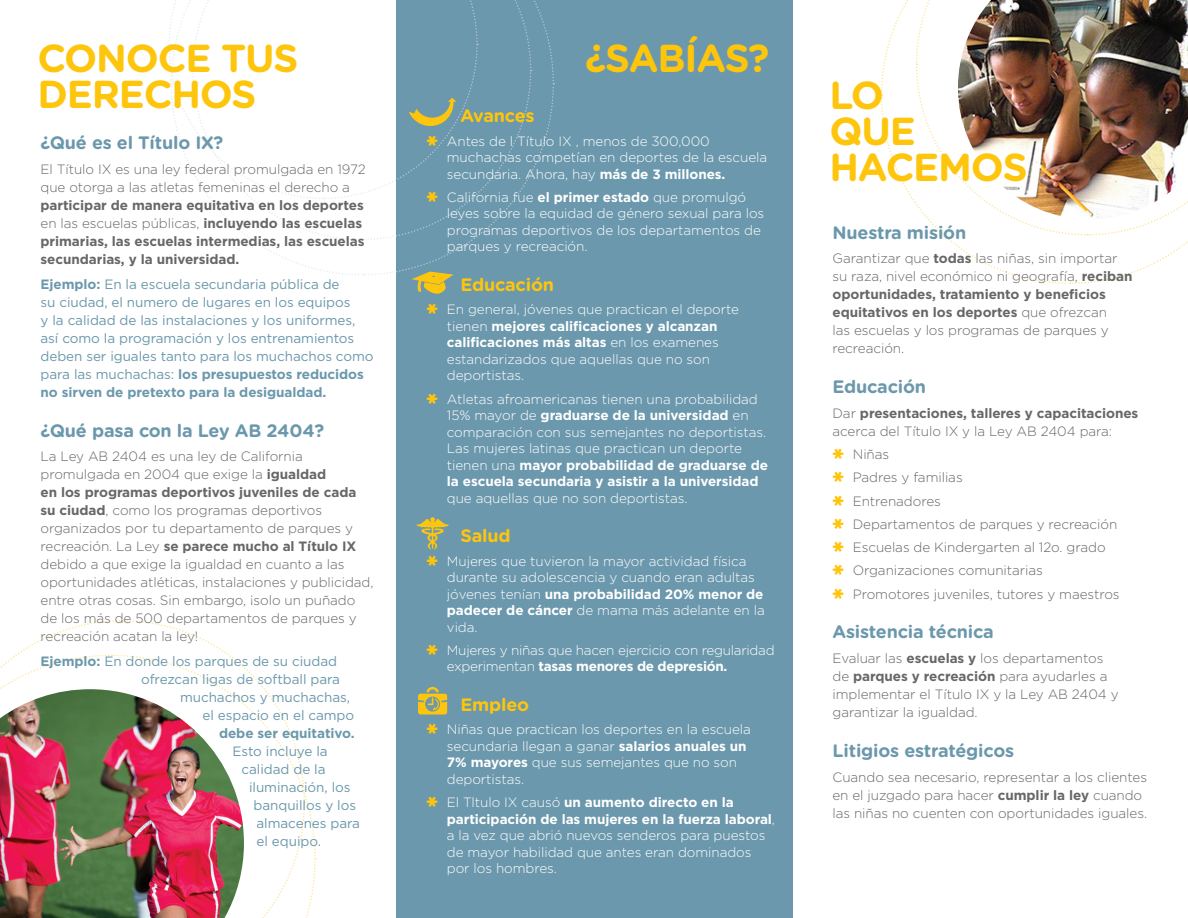
<style>
.page{position:relative;width:1188px;height:918px;background:#fff}
.page>*{position:absolute;margin:0;border:0;box-sizing:border-box;transform-origin:0 0}
.page_header{font:700 39px/36px "Gotham Rounded";letter-spacing:-.03em;color:#fec50d}
.subhead_blue_12_13{font:700 18px "Gotham Rounded";letter-spacing:-.01em;color:#6b98ac}
.subhead_blue_12_13-2{font:700 18px "Gotham Rounded";letter-spacing:-.01em;color:#fec50d}
.t1{font:300 13.5px/16.5px "Gotham";letter-spacing:-.005em;color:#fff}
.body_9_12{font:300 13.5px/18px "Gotham";letter-spacing:-.005em;color:#676767}
.example_blue_9_12{font:13.5px/18px "Gotham";letter-spacing:-.005em;color:#6b98ac}
.body_9_12-2{font:700 13.5px/18px "Gotham";letter-spacing:-.005em;color:#676767}
.example_blue_9_12-2{font:700 13.5px "Gotham";letter-spacing:-.005em;color:#6b98ac}
.s1{font-family:"Click Bits Icons 3";font-weight:400;font-size:15px;color:#fec50d}
.s2{font-weight:700}
.s3{font-weight:300}
</style>
<div class="page">
<div style="left:396px;top:0;width:396px;height:918px;background:#6b98ac"></div>
<svg style="left:881px;top:0;width:307px;height:284px"></svg>
<svg style="left:0;top:620px;width:317px;height:298px"></svg>
<img style="left:0;top:689px;width:244px;height:229px">
<img style="left:958px;top:0;width:230px;height:219px">
<svg style="left:416px;top:517px;width:33px;height:33px"></svg>
<svg style="left:418px;top:687px;width:29px;height:28px"></svg>
<svg style="left:169px;top:0;width:386px;height:294px"></svg>
<p class="page_header" style="left:38px;top:38px;width:262px">CONOCE TUS<br>DERECHOS</p>
<p class="page_header" style="left:585px;top:38px;width:186px">¿SABÍAS?</p>
<p class="subhead_blue_12_13-2" style="left:460px;top:103px;width:76px">Avances</p>
<p class="t1" style="left:447px;top:132px;width:322px;text-indent:-20px"><span class="s1">i</span> Antes de l Título IX , menos de 300,000 muchachas competían en deportes de la escuela secundaria. Ahora, hay <span class="s2">más de 3 millones.</span></p>
<p class="t1" style="left:447px;top:189px;width:319px;text-indent:-20px"><span class="s1">i</span> California fue <span class="s2">el primer estado</span> que promulgó leyes sobre la equidad de género sexual para los programas deportivos de los departamentos de parques y recreación.</p>
<p class="subhead_blue_12_13-2" style="left:460px;top:272px;width:95px">Educación</p>
<p class="t1" style="left:447px;top:301px;width:294px;text-indent:-20px"><span class="s1">i</span> En general, jóvenes que practican el deporte tienen <span class="s2">mejores calificaciones y alcanzan calificaciones más altas</span> en los examenes estandarizados que aquellas que no son deportistas.</p>
<p class="t1" style="left:447px;top:390px;width:323px;text-indent:-20px"><span class="s1">i</span> Atletas afroamericanas tienen una probabilidad 15% mayor de <span class="s2">graduarse de la universidad</span> en comparación con sus semejantes no deportistas.<br>Las mujeres latinas que practican un deporte tienen una <span class="s2">mayor probabilidad de graduarse de la escuela secundaria y asistir a la universidad </span>que aquellas que no son deportistas.</p>
<p class="subhead_blue_12_13-2" style="left:460px;top:523px;width:52px">Salud</p>
<p class="t1" style="left:447px;top:552px;width:319px;text-indent:-20px"><span class="s1">i</span> Mujeres que tuvieron la mayor actividad física durante su adolescencia y cuando eran adultas jóvenes tenían <span class="s2">una probabilidad 20% menor de padecer de cáncer</span> de mama más adelante en la vida.</p>
<p class="t1" style="left:447px;top:642px;width:329px;text-indent:-20px"><span class="s1">i</span> Mujeres y niñas que hacen ejercicio con regularidad experimentan <span class="s2">tasas menores de depresión.</span></p>
<p class="subhead_blue_12_13-2" style="left:460px;top:692px;width:70px">Empleo</p>
<p class="t1" style="left:447px;top:721px;width:306px;text-indent:-20px"><span class="s1">i</span> Niñas que practican los deportes en la escuela secundaria llegan a ganar <span class="s2">salarios anuales un 7% mayores</span> que sus semejantes que no son deportistas.</p>
<p class="t1" style="left:447px;top:794px;width:330px;text-indent:-20px"><span class="s1">i</span> El Tltulo IX causó <span class="s2">un aumento directo en la participación de las mujeres en la fuerza laboral</span>, a la vez que abrió nuevos senderos para puestos de mayor habilidad que antes eran dominados por los hombres.</p>
<p class="subhead_blue_12_13" style="left:41px;top:130px;width:184px">¿Qué es el Título IX?</p>
<p class="body_9_12-2" style="left:41px;top:160px;width:327px"><span class="s3">El Título IX es una ley federal promulgada en 1972 que otorga a las atletas femeninas el derecho a </span>participar de manera equitativa en los deportes <span class="s3">en las escuelas públicas,</span> incluyendo las escuelas primarias, las escuelas intermedias, las escuelas secundarias, y la universidad.</p>
<p class="example_blue_9_12" style="left:41px;top:275px;width:335px"><span class="s2">Ejemplo:</span> En la escuela secundaria pública de<br>su ciudad, el numero de lugares en los equipos<br>y la calidad de las instalaciones y los uniformes, así como la programación y los entrenamientos deben ser iguales tanto para los muchachos como para las muchachas: <span class="s2">los presupuestos reducidos no sirven de pretexto para la desigualdad.</span></p>
<p class="subhead_blue_12_13" style="left:41px;top:417px;width:285px">¿Qué pasa con la Ley AB 2404?</p>
<p class="body_9_12" style="left:41px;top:447px;width:335px">La Ley AB 2404 es una ley de California promulgada en 2004 que exige la <span class="s2">igualdad<br>en los programas deportivos juveniles de cada su ciudad</span>, como los programas deportivos organizados por tu departamento de parques y recreación. La Ley <span class="s2">se parece mucho al Título IX </span>debido a que exige la igualdad en cuanto a las oportunidades atléticas, instalaciones y publicidad, entre otras cosas. Sin embargo, ¡solo un puñado de los más de 500 departamentos de parques y recreación acatan la ley!</p>
<p class="example_blue_9_12" style="left:41px;top:652px;width:298px"><span class="s2">Ejemplo:</span> En donde los parques de su ciudad</p>
<p class="example_blue_9_12" style="left:141px;top:670px;width:200px">ofrezcan ligas de softball para</p>
<p class="example_blue_9_12" style="left:180px;top:688px;width:171px">muchachos y muchachas,</p>
<p class="example_blue_9_12" style="left:203px;top:706px;width:153px">el espacio en el campo</p>
<p class="example_blue_9_12-2" style="left:219px;top:726px;width:137px">debe ser equitativo.</p>
<p class="example_blue_9_12" style="left:233px;top:742px;width:97px">Esto incluye la</p>
<p class="example_blue_9_12" style="left:242px;top:760px;width:85px">calidad de la</p>
<p class="example_blue_9_12" style="left:249px;top:778px;width:103px">iluminación, los</p>
<p class="example_blue_9_12" style="left:254px;top:796px;width:104px">banquillos y los</p>
<p class="example_blue_9_12" style="left:257px;top:814px;width:105px">almacenes para</p>
<p class="example_blue_9_12" style="left:257px;top:832px;width:66px">el equipo.</p>
<p class="page_header" style="left:830px;top:75px;width:200px">LO<br>QUE<br>HACEMOS</p>
<p class="subhead_blue_12_13" style="left:832px;top:219px;width:135px">Nuestra misión</p>
<p class="body_9_12" style="left:832px;top:249px;width:301px">Garantizar que <span class="s2">todas</span> las niñas, sin importar su raza, nivel económico ni geografía, <span class="s2">reciban oportunidades, tratamiento y beneficios equitativos en los deportes</span> que ofrezcan<br>las escuelas y los programas de parques y recreación.</p>
<p class="subhead_blue_12_13" style="left:832px;top:374px;width:95px">Educación</p>
<p class="body_9_12-2" style="left:832px;top:404px;width:307px"><span class="s3">Dar</span> presentaciones, talleres y capacitaciones <span class="s3">acerca del Título IX y la Ley AB 2404 para:</span></p>
<p class="body_9_12" style="left:832px;top:445px;width:58px"><span class="s1">i</span> Niñas</p>
<p class="body_9_12" style="left:832px;top:468px;width:132px"><span class="s1">i</span> Padres y familias</p>
<p class="body_9_12" style="left:832px;top:492px;width:110px"><span class="s1">i</span> Entrenadores</p>
<p class="body_9_12" style="left:832px;top:515px;width:286px"><span class="s1">i</span> Departamentos de parques y recreación</p>
<p class="body_9_12" style="left:832px;top:538px;width:275px"><span class="s1">i</span> Escuelas de Kindergarten al 12o. grado</p>
<p class="body_9_12" style="left:832px;top:561px;width:212px"><span class="s1">i</span> Organizaciones comunitarias</p>
<p class="body_9_12" style="left:832px;top:585px;width:289px"><span class="s1">i</span> Promotores juveniles, tutores y maestros</p>
<p class="subhead_blue_12_13" style="left:832px;top:619px;width:163px">Asistencia técnica</p>
<p class="body_9_12" style="left:832px;top:649px;width:288px">Evaluar las <span class="s2">escuelas y</span> los departamentos de <span class="s2">parques y recreación</span> para ayudarles a implementar el Título IX y la Ley AB 2404 y garantizar la igualdad.</p>
<p class="subhead_blue_12_13" style="left:832px;top:737px;width:183px">Litigios estratégicos</p>
<p class="body_9_12" style="left:832px;top:768px;width:316px">Cuando sea necesario, representar a los clientes en el juzgado para hacer <span class="s2">cumplir la ley</span> cuando las niñas no cuenten con oportunidades iguales.</p>
</div>
